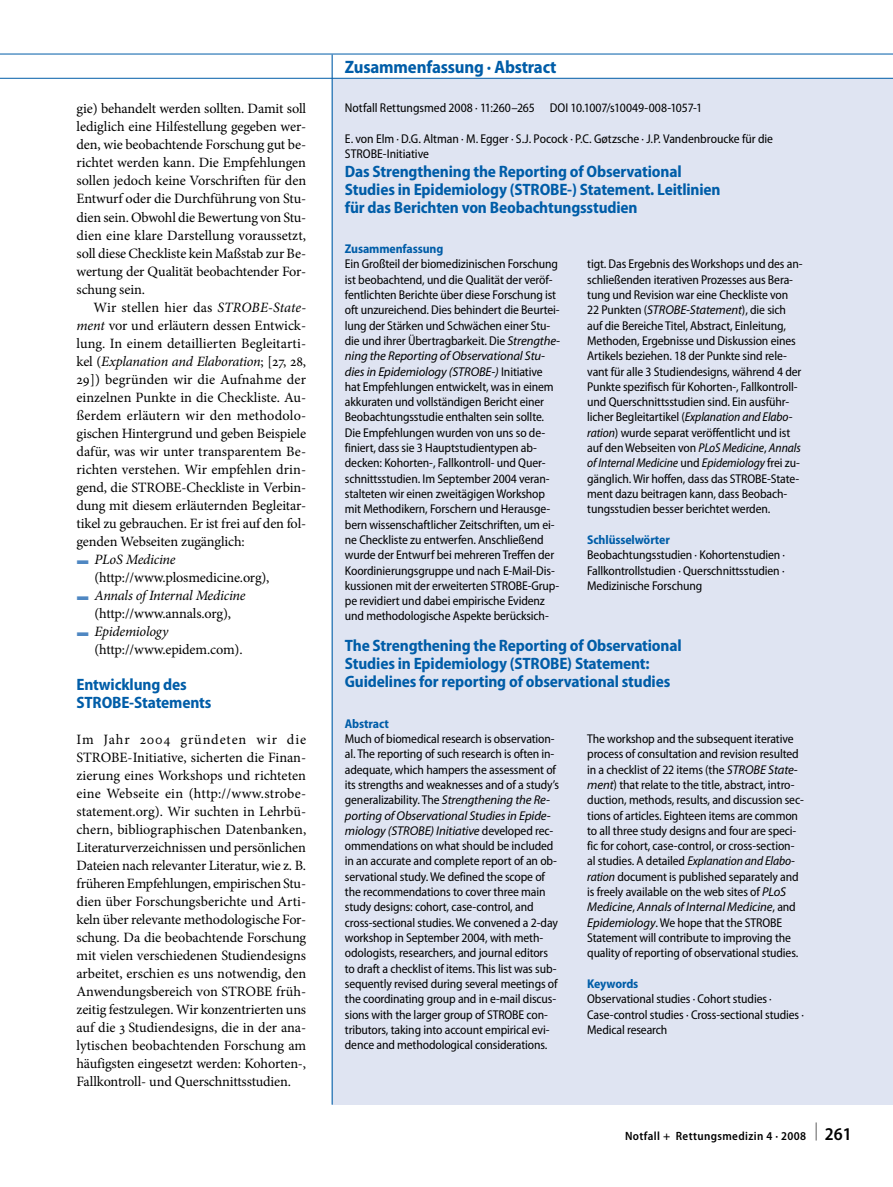
<style>
.page{position:relative;width:893px;height:1187px;background:#fff}
.page>*{position:absolute;margin:0;border:0;box-sizing:border-box;transform-origin:0 0}
._001_rubrik{font:700 semi-condensed 18px "Myriad Pro";letter-spacing:-.01em;color:#005da8}
.t1{font:600 semi-condensed 18px "Myriad Pro";color:#000}
._103_abstract_u1{font:700 semi-condensed 16.5px/18px "Myriad Pro";letter-spacing:-.01em;color:#005da8}
._103_abstract_u1_eng{font:700 semi-condensed 16.5px/18px "Myriad Pro";letter-spacing:-.01em;color:#005da8}
._012_u1{font:700 semi-condensed 16.5px/18px "Myriad Pro";letter-spacing:-.01em;color:#005da8}
._010_fliesstext_ohne{font:14.25px/18px "Minion Pro";letter-spacing:-.01em;color:#000;text-align:justify}
._010_fliesstext_mit{font:14.25px/18px "Minion Pro";letter-spacing:-.01em;color:#000;text-align:justify}
._011_aufzaehlung_1_o{font:14.25px/18px "Minion Pro";letter-spacing:-.01em;color:#000}
._011_aufzaehlung_1_o-2{font:italic 14.25px/18px "Minion Pro";letter-spacing:-.02em;color:#000;text-align:center}
._104_abstract_text_o{font:semi-condensed 12.75px/15.3px "Myriad Pro";letter-spacing:-.01em;color:#000}
._002_quelle_doi{font:semi-condensed 12.75px/15.3px "Myriad Pro";letter-spacing:-.005em;color:#000}
._105_abstract_u2{font:700 semi-condensed 12.75px "Myriad Pro";letter-spacing:-.01em;color:#005da8}
._105_abstract_u2_eng{font:700 semi-condensed 12.75px "Myriad Pro";letter-spacing:-.015em;color:#005da8}
.t2{font:600 semi-condensed 12px "Myriad Pro";letter-spacing:.03em;color:#000}
.s1{font-style:italic}
.s2{font-family:"S Buttons";color:#4f87c2}
.s3{font-family:"S Buttons";font-style:normal;color:#4f87c2}
.s4{font-style:normal}
.s5{font-style:italic;font-stretch:normal}
</style>
<div class="page">
<div style="left:332px;top:78px;width:561px;height:1026px;background:#dfe4f2"></div>
<hr style="left:332px;top:55px;width:1px;height:1049px;background:#005da8">
<hr style="left:0;top:54px;width:893px;height:1px;background:#005da8">
<hr style="left:0;top:78px;width:893px;height:1px;background:#005da8">
<p class="_010_fliesstext_ohne" style="left:77px;top:100px;width:231px">gie) behandelt werden sollten. Damit soll lediglich eine Hilfestellung gegeben wer&shy;den, wie beobachtende Forschung gut be&shy;richtet werden kann. Die Empfehlungen sollen jedoch keine Vorschriften für den Entwurf oder die Durchführung von Stu&shy;dien sein. Obwohl die Bewertung von Stu&shy;dien eine klare Darstellung voraussetzt, soll diese Checkliste kein Maßstab zur Be&shy;wertung der Qualität beobachtender For&shy;schung sein.</p>
<p class="_010_fliesstext_mit" style="left:77px;top:298px;width:231px;text-indent:17px">Wir stellen hier das <span class="s1">STROBE-State&shy;ment</span> vor und erläutern dessen Entwick&shy;lung. In einem detaillierten Begleitarti&shy;kel (<span class="s1">Explanation and Elaboration</span>; [27, 28, 29]) begründen wir die Aufnahme der einzelnen Punkte in die Checkliste. Au&shy;ßerdem erläutern wir den methodolo&shy;gischen Hintergrund und geben Beispiele dafür, was wir unter transparentem Be&shy;richten verstehen. Wir empfehlen drin&shy;gend, die STROBE-- Checkliste in Verbin&shy;dung mit diesem erläuternden Begleitar&shy;tikel zu gebrauchen. Er ist frei auf den fol&shy;genden Webseiten zugänglich:</p>
<p class="_011_aufzaehlung_1_o" style="left:95px;top:550px;width:177px;text-indent:-18px"><span class="s2">F</span> <span class="s1">PLoS Medicine </span>(http://www.plosmedicine.org),</p>
<p class="_011_aufzaehlung_1_o-2" style="left:77px;top:586px;width:171px"><span class="s3">F</span> Annals of Internal Medicine <span class="s4">(http://www.annals.org),</span></p>
<p class="_011_aufzaehlung_1_o" style="left:95px;top:622px;width:150px;text-indent:-18px"><span class="s2">F</span> <span class="s1">Epidemiology </span>(http://www.epidem.com).</p>
<p class="_012_u1" style="left:77px;top:675px;width:136px">Entwicklung des<br>STROBE-Statements</p>
<p class="_010_fliesstext_ohne" style="left:77px;top:730px;width:231px">Im Jahr 2004 gründeten wir die STROBE-Initiative, sicherten die Finan&shy;zierung eines Workshops und richteten eine Webseite ein (http://www.strobe&shy;statement.org). Wir suchten in Lehrbü&shy;chern, bibliographischen Datenbanken, Literaturverzeichnissen und persönlichen Dateien nach relevanter Literatur, wie z. B. früheren Empfehlungen, empirischen Stu&shy;dien über Forschungsberichte und Arti&shy;keln über relevante methodologische For&shy;schung. Da die beobachtende Forschung mit vielen verschiedenen Studiendesigns arbeitet, erschien es uns notwendig, den Anwendungsbereich von STROBE früh&shy;zeitig festzulegen. Wir konzentrierten uns auf die 3 Studiendesigns, die in der ana&shy;lytischen beobachtenden Forschung am häufigsten eingesetzt werden: Kohorten-, Fallkontroll- und Querschnittsstudien.</p>
<p class="_001_rubrik" style="left:345px;top:57px;width:213px">Zusammenfassung · Abstract</p>
<p class="_002_quelle_doi" style="left:345px;top:101px;width:359px">Notfall Rettungsmed 2008 · 11:260–265 DOI 10.1007/s10049-008-1057-1</p>
<p class="_002_quelle_doi" style="left:345px;top:131px;width:430px">E. von Elm · D.G. Altman · M. Egger · S.J. Pocock · P.C. Gøtzsche · J.P. Vandenbroucke für die<br>STROBE-Initiative</p>
<p class="_103_abstract_u1" style="left:345px;top:162px;width:377px">Das Strengthening the Reporting of Observational<br>Studies in Epidemiology (STROBE-) Statement. Leitlinien für das Berichten von Beobachtungsstudien</p>
<p class="_105_abstract_u2" style="left:345px;top:242px;width:100px">Zusammenfassung</p>
<p class="_104_abstract_text_o" style="left:345px;top:257px;width:217px">Ein Großteil der biomedizinischen Forschung ist beobachtend, und die Qualität der veröf&shy;fentlichten Berichte über diese Forschung ist oft unzureichend. Dies behindert die Beurtei&shy;lung der Stärken und Schwächen einer Stu&shy;die und ihrer Übertragbarkeit. Die <span class="s5">Strengthe&shy;ning the Reporting of Observational Stu&shy;dies in Epidemiology (STROBE-)</span> Initiative hat Empfehlungen entwickelt, was in einem akkuraten und vollständigen Bericht einer Beobachtungsstudie enthalten sein sollte.<br>Die Empfehlungen wurden von uns so de&shy;finiert, dass sie 3 Hauptstudientypen ab&shy;decken: Kohorten-, Fallkontroll- und Quer&shy;schnittsstudien. Im September 2004 veran&shy;stalteten wir einen zweitägigen Workshop mit Methodikern, Forschern und Herausge&shy;bern wissenschaftlicher Zeitschriften, um ei&shy;ne Checkliste zu entwerfen. Anschließend wurde der Entwurf bei mehreren Treffen der Koordinierungsgruppe und nach E-Mail-Dis&shy;kussionen mit der erweiterten STROBE-Grup&shy;pe revidiert und dabei empirische Evidenz und methodologische Aspekte berücksich-</p>
<p class="_104_abstract_text_o" style="left:587px;top:257px;width:217px">tigt. Das Ergebnis des Workshops und des an&shy;schließenden iterativen Prozesses aus Bera&shy;tung und Revision war eine Checkliste von 22 Punkten (<span class="s5">STROBE-Statement</span>), die sich auf die Bereiche Titel, Abstract, Einleitung, Methoden, Ergebnisse und Diskussion eines Artikels beziehen. 18 der Punkte sind rele&shy;vant für alle 3 Studiendesigns, während 4 der Punkte spezifisch für Kohorten-, Fallkontroll&shy;und Querschnittsstudien sind. Ein ausführ&shy;licher Begleitartikel (<span class="s1">Explanation and Elabo&shy;ration</span>) wurde separat veröffentlicht und ist auf den Webseiten von <span class="s1">PLoS Medicine</span>, <span class="s1">Annals of Internal Medicine</span> und <span class="s1">Epidemiology</span> frei zu&shy;gänglich. Wir hoffen, dass das STROBE-State&shy;ment dazu beitragen kann, dass Beobach&shy;tungsstudien besser berichtet werden.</p>
<p class="_105_abstract_u2" style="left:587px;top:532px;width:84px">Schlüsselwörter</p>
<p class="_104_abstract_text_o" style="left:587px;top:547px;width:199px;text-align:justify">Beobachtungsstudien · Kohortenstudien · Fallkontrollstudien · Querschnittsstudien · Medizinische Forschung</p>
<p class="_103_abstract_u1_eng" style="left:345px;top:636px;width:338px">The Strengthening the Reporting of Observational<br>Studies in Epidemiology (STROBE) Statement:<br>Guidelines for reporting of observational studies</p>
<p class="_105_abstract_u2" style="left:345px;top:716px;width:45px">Abstract</p>
<p class="_104_abstract_text_o" style="left:345px;top:731px;width:216px">Much of biomedical research is observation&shy;al. The reporting of such research is often in&shy;adequate, which hampers the assessment of its strengths and weaknesses and of a study’s generalizability. The <span class="s5">Strengthening the Re&shy;porting of Observational Studies in Epide&shy;miology (STROBE) Initiative</span> developed rec&shy;ommendations on what should be included in an accurate and complete report of an ob&shy;servational study. We defined the scope of the recommendations to cover three main study designs: cohort, case-control, and cross-sectional studies. We convened a 2-day workshop in September 2004, with meth&shy;odologists, researchers, and journal editors to draft a checklist of items. This list was sub&shy;sequently revised during several meetings of the coordinating group and in e-mail discus&shy;sions with the larger group of STROBE con&shy;tributors, taking into account empirical evi&shy;dence and methodological considerations.</p>
<p class="_104_abstract_text_o" style="left:587px;top:731px;width:218px">The workshop and the subsequent iterative process of consultation and revision resulted in a checklist of 22 items (the <span class="s5">STROBE State&shy;ment</span>) that relate to the title, abstract, intro&shy;duction, methods, results, and discussion sec&shy;tions of articles. Eighteen items are common to all three study designs and four are speci&shy;fic for cohort, case-control, or cross-section&shy;al studies. A detailed <span class="s1">Explanation and Elabo&shy;ration</span> document is published separately and is freely available on the web sites of <span class="s5">PLoS Medicine</span>, <span class="s5">Annals of Internal Medicine</span>, and <span class="s5">Epidemiology</span>. We hope that the STROBE Statement will contribute to improving the quality of reporting of observational studies.</p>
<p class="_105_abstract_u2_eng" style="left:587px;top:976px;width:53px">Keywords</p>
<p class="_104_abstract_text_o" style="left:587px;top:991px;width:218px">Observational studies · Cohort studies ·<br>Case-control studies · Cross-sectional studies ·<br>Medical research</p>
<p class="t2" style="left:625px;top:1129px;width:194px">Notfall + Rettungsmedizin 4 · 2008 <sup>|</sup></p>
<p class="t1" style="left:825px;top:1123px;width:28px">261</p>
</div>
